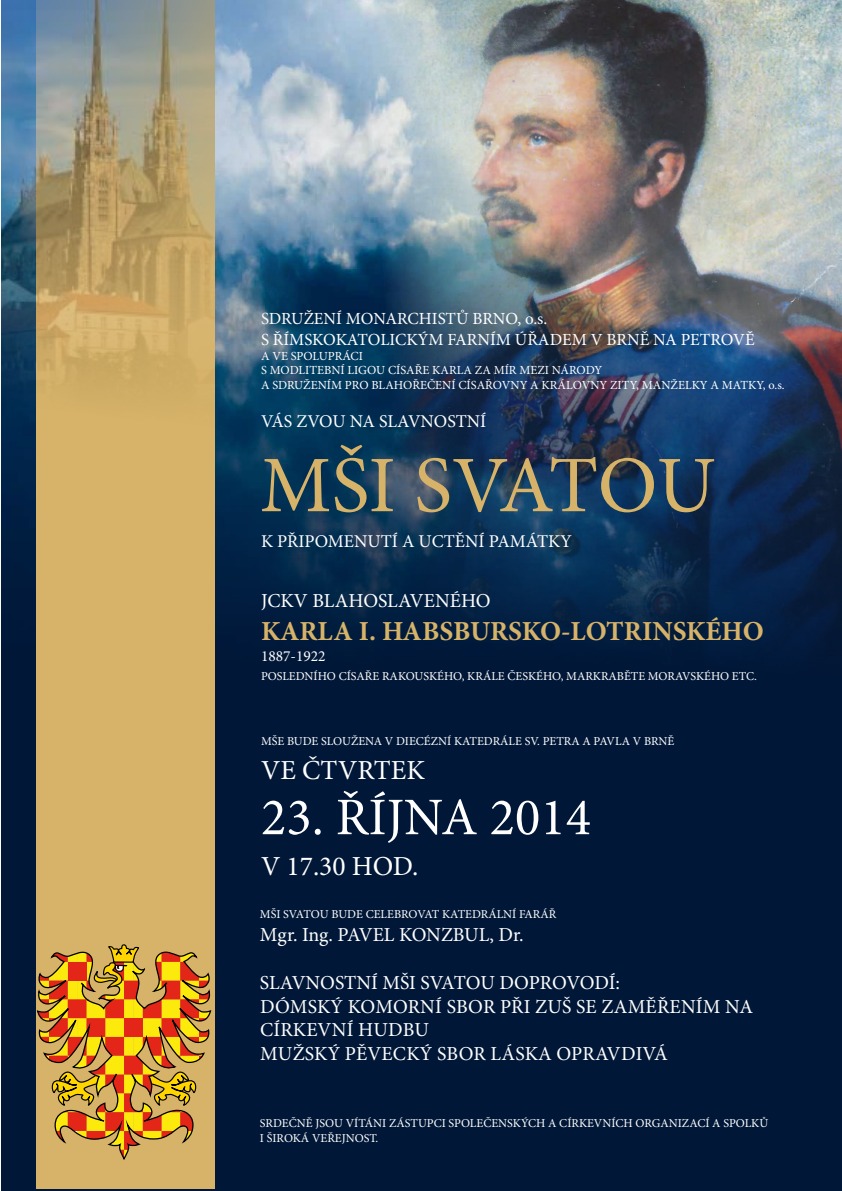
<style>
.page{position:relative;width:842px;height:1191px;background:#fff}
.page>*{position:absolute;margin:0;border:0;box-sizing:border-box;transform-origin:0 0}
.t1{font:80.2px "Minion Pro";letter-spacing:-.01em;color:#d7b369}
.t2{font:52.8px "Minion Pro";color:#fff}
.t3{font:700 27.5px "Minion Pro";color:#d7b369}
.t4{font:27.5px "Minion Pro";color:#fff}
.t5{font:19.8px/23.8px "Minion Pro";letter-spacing:-.005em;color:#fff}
.t6{font:18px "Minion Pro";color:#fff}
.t7{font:17px/20.4px "Minion Pro";color:#fff}
.t8{font:15.4px "Minion Pro";color:#fff}
.t9{font:12.3px/14.8px "Minion Pro";color:#fff}
.t10{font:12.1px/14.5px "Minion Pro";color:#fff}
</style>
<div class="page">
<div style="left:1px;top:0;width:841px;height:1191px;background:#011737"></div>
<img style="left:1px;top:427px;width:373px;height:237px">
<img style="left:374px;top:0;width:468px;height:639px">
<div style="left:36px;top:0;width:178px;height:1188px;background:#d7b369"></div>
<svg style="left:37px;top:944px;width:174px;height:216px"></svg>
<img style="left:1px;top:0;width:373px;height:427px">
<h3 class="t7" style="left:261px;top:309px;width:495px">SDRUŽENÍ MONARCHISTŮ BRNO, O.S.<br>S ŘÍMSKOKATOLICKÝM FARNÍM ÚŘADEM V BRNĚ NA PETROVĚ</h3>
<p class="t9" style="left:261px;top:348px;width:525px">A VE SPOLUPRÁCI<br>S MODLITEBNÍ LIGOU CÍSAŘE KARLA ZA MÍR MEZI NÁRODY<br>A SDRUŽENÍM PRO BLAHOŘEČENÍ CÍSAŘOVNY A KRÁLOVNY ZITY, MANŽELKY A MATKY, O.S.</p>
<h3 class="t6" style="left:261px;top:409px;width:227px">VÁS ZVOU NA SLAVNOSTNÍ</h3>
<h1 class="t1" style="left:260px;top:432px;width:457px">MŠI SVATOU</h1>
<h3 class="t6" style="left:261px;top:529px;width:312px">K PŘIPOMENUTÍ A UCTĚNÍ PAMÁTKY</h3>
<h3 class="t5" style="left:261px;top:589px;width:231px">JCKV BLAHOSLAVENÉHO</h3>
<h3 class="t3" style="left:261px;top:612px;width:504px">KARLA I. HABSBURSKO-LOTRINSKÉHO</h3>
<p class="t8" style="left:261px;top:646px;width:66px">1887-1922</p>
<p class="t10" style="left:261px;top:669px;width:497px">POSLEDNÍHO CÍSAŘE RAKOUSKÉHO, KRÁLE ČESKÉHO, MARKRABĚTE MORAVSKÉHO ETC.</p>
<p class="t10" style="left:261px;top:734px;width:415px">MŠE BUDE SLOUŽENA V DIECÉZNÍ KATEDRÁLE SV. PETRA A PAVLA V BRNĚ</p>
<h3 class="t4" style="left:261px;top:751px;width:165px">VE ČTVRTEK</h3>
<h2 class="t2" style="left:261px;top:782px;width:331px">23. ŘÍJNA 2014</h2>
<h3 class="t4" style="left:261px;top:847px;width:159px">V 17.30 HOD.</h3>
<p class="t10" style="left:260px;top:906px;width:298px">MŠI SVATOU BUDE CELEBROVAT KATEDRÁLNÍ FARÁŘ</p>
<h3 class="t5" style="left:260px;top:923px;width:265px">MGR. ING. PAVEL KONZBUL, DR.</h3>
<h3 class="t5" style="left:260px;top:970px;width:361px">SLAVNOSTNÍ MŠI SVATOU DOPROVODÍ:<br>DÓMSKÝ</h3>
<h3 class="t5" style="left:348px;top:994px;width:15px">KOMORNÍ</h3>
<h3 class="t5" style="left:447px;top:994px;width:14px">SBOR</h3>
<h3 class="t5" style="left:500px;top:994px;width:11px">PŘI</h3>
<h3 class="t5" style="left:535px;top:994px;width:13px">ZUŠ</h3>
<h3 class="t5" style="left:576px;top:994px;width:40px">SE ZAMĚŘENÍM</h3>
<h3 class="t5" style="left:725px;top:994px;width:15px">NA</h3>
<h3 class="t5" style="left:260px;top:1018px;width:13px">CÍRKEVNÍ</h3>
<h3 class="t5" style="left:358px;top:1018px;width:15px">HUDBU</h3>
<h3 class="t5" style="left:260px;top:1042px;width:15px">MUŽSKÝ</h3>
<h3 class="t5" style="left:345px;top:1042px;width:14px">PĚVECKÝ</h3>
<h3 class="t5" style="left:437px;top:1042px;width:14px">SBOR</h3>
<h3 class="t5" style="left:490px;top:1042px;width:14px">LÁSKA</h3>
<h3 class="t5" style="left:556px;top:1042px;width:14px">OPRAVDIVÁ</h3>
<p class="t10" style="left:260px;top:1116px;width:510px">SRDEČNĚ JSOU VÍTÁNI ZÁSTUPCI SPOLEČENSKÝCH A CÍRKEVNÍCH ORGANIZACÍ A SPOLKŮ<br>I ŠIROKÁ VEŘEJNOST.</p>
</div>
